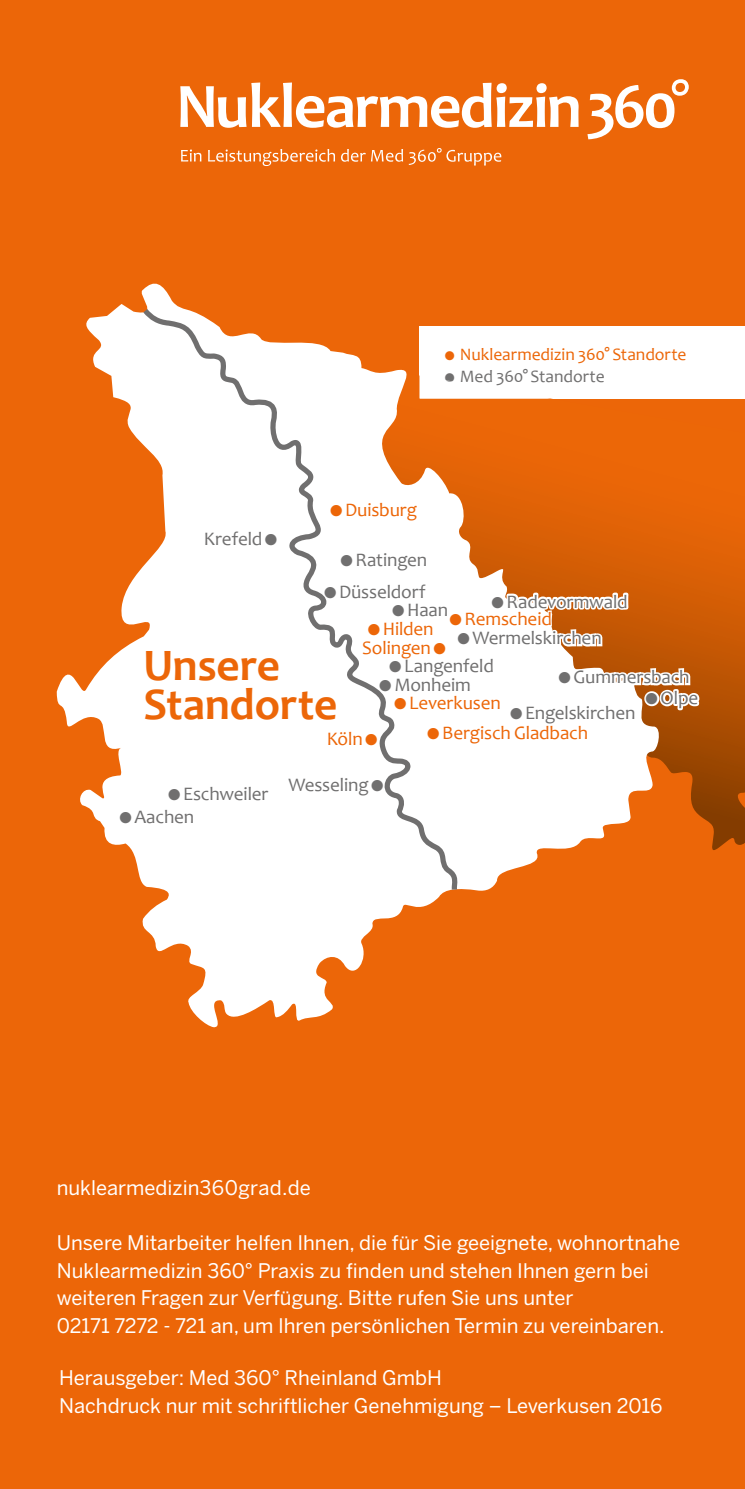
<style>
.page{position:relative;width:745px;height:1489px;background:#fff}
.page>*{position:absolute;margin:0;border:0;box-sizing:border-box;transform-origin:0 0}
.t1{font:700 45.25px/39.2px "Candara";letter-spacing:-.005em;color:#ec6608}
.t2{font:20px/27.5px "Benton Sans";color:#fff}
.t3{font:19.25px "Candara";letter-spacing:-.01em;color:#706f6f}
.t4{font:19.25px/18.5px "Candara";letter-spacing:-.01em;color:#ec6608}
.t5{font:17.5px "Candara";letter-spacing:-.005em;color:#ec6608}
.t6{font:17.5px "Candara";letter-spacing:-.005em;color:#706f6f}
</style>
<div class="page">
<div style="left:0;top:0;width:744px;height:1488px;background:#ec6608"></div>
<svg style="left:180px;top:82px;width:398px;height:46px"></svg>
<svg style="left:587px;top:79px;width:101px;height:60px"></svg>
<svg style="left:181px;top:149px;width:20px;height:12px"></svg>
<svg style="left:208px;top:149px;width:127px;height:17px"></svg>
<svg style="left:341px;top:148px;width:160px;height:17px"></svg>
<div style="left:419px;top:326px;width:325px;height:72px;background:#fff"></div>
<svg style="left:662px;top:398px;width:82px;height:452px"></svg>
<svg style="left:57px;top:283px;width:605px;height:744px"></svg>
<svg style="left:463px;top:573px;width:238px;height:173px;background:#e6bb9a"></svg>
<svg style="left:138px;top:303px;width:322px;height:592px;background:#f9ebe1"></svg>
<p class="t5" style="left:444px;top:344px;width:243px">● Nuklearmedizin 360° Standorte</p>
<p class="t6" style="left:444px;top:365px;width:161px">● Med 360° Standorte</p>
<p class="t4" style="left:330px;top:500px;width:88px">● Duisburg</p>
<p class="t3" style="left:340px;top:547px;width:88px">● Ratingen</p>
<p class="t3" style="left:392px;top:598px;width:57px">● Haan</p>
<p class="t3" style="left:204px;top:526px;width:75px">Krefeld ●</p>
<p class="t3" style="left:324px;top:579px;width:103px">● Düsseldorf</p>
<p class="t3" style="left:491px;top:589px;width:138px">● Radevormwald</p>
<p class="t4" style="left:449px;top:609px;width:104px">● Remscheid</p>
<p class="t4" style="left:362px;top:619px;width:85px">● Hilden<br>Solingen ●</p>
<p class="t3" style="left:457px;top:626px;width:146px">● Wermelskirchen</p>
<h1 class="t1" style="left:143px;top:645px;width:195px">Unsere<br>Standorte</h1>
<p class="t3" style="left:389px;top:653px;width:106px">● Langenfeld</p>
<p class="t3" style="left:379px;top:672px;width:93px">● Monheim</p>
<p class="t4" style="left:427px;top:723px;width:162px">● Bergisch Gladbach</p>
<p class="t3" style="left:558px;top:665px;width:132px">● Gummersbach</p>
<p class="t3" style="left:645px;top:685px;width:54px">● Olpe</p>
<p class="t4" style="left:394px;top:693px;width:108px">● Leverkusen</p>
<p class="t3" style="left:510px;top:700px;width:127px">● Engelskirchen</p>
<p class="t4" style="left:326px;top:729px;width:52px">Köln ●</p>
<p class="t3" style="left:168px;top:782px;width:102px">● Eschweiler</p>
<p class="t3" style="left:119px;top:804px;width:76px">● Aachen</p>
<p class="t3" style="left:288px;top:773px;width:97px">Wesseling ●</p>
<p class="t2" style="left:57px;top:1173px;width:255px">nuklearmedizin360grad.de</p>
<p class="t2" style="left:57px;top:1228px;width:624px">Unsere Mitarbeiter helfen Ihnen, die für Sie geeignete, wohnortnahe Nuklearmedizin 360° Praxis zu finden und stehen Ihnen gern bei weiteren Fragen zur Verfügung. Bitte rufen Sie uns unter<br>02171 7272 - 721 an, um Ihren persönlichen Termin zu vereinbaren.</p>
<p class="t2" style="left:59px;top:1362px;width:604px;line-height:28.8px">Herausgeber: Med 360° Rheinland GmbH<br>Nachdruck nur mit schriftlicher Genehmigung – Leverkusen 2016</p>
</div>
